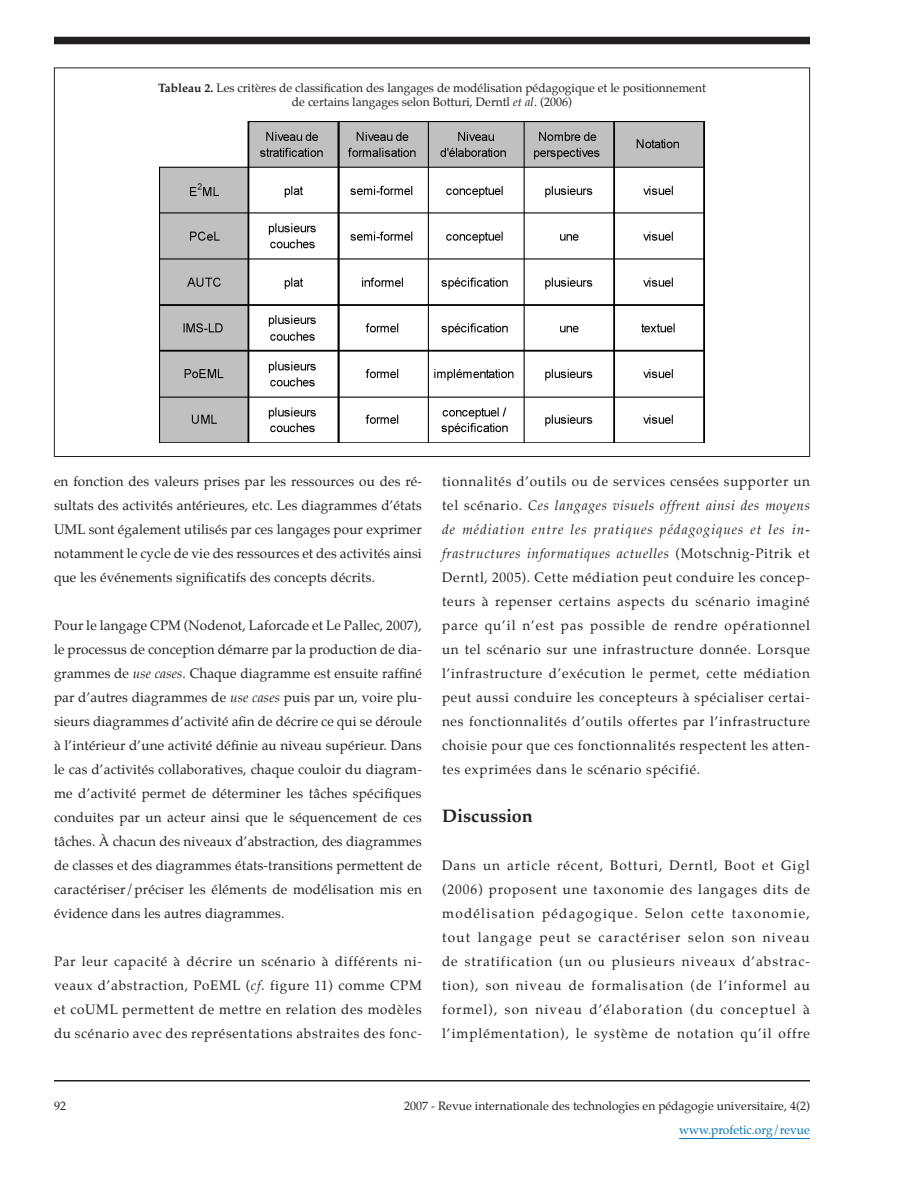
<style>
.page{position:relative;width:918px;height:1188px;background:#fff}
.page>*{position:absolute;margin:0;border:0;box-sizing:border-box;transform-origin:0 0}
.Titre_2{font:700 18px "Palatino";color:#231f20}
.Corps_de_texte{font:13.5px/24px "Palatino";letter-spacing:.05em;color:#231f20;text-align:justify}
.Tableau_1{font:12px/14.4px "Palatino";color:#231f20;text-align:center}
.t1{font:12px "Palatino";color:#0073ae}
.s1{font-weight:700}
.s2{font-style:italic}
</style>
<div class="page">
<hr style="left:54px;top:1080px;width:756px;height:2px;background:#231f20">
<div style="left:54px;top:37px;width:756px;height:7px;background:#231f20"></div>
<img style="left:159px;top:122px;width:546px;height:320px">
<hr style="left:679px;top:1138px;width:131px;height:1px;background:#0073ae">
<p class="Tableau_1" style="left:158px;top:80px;width:549px"><span class="s1">Tableau 2.</span> Les critères de classification des langages de modélisation pédagogique et le positionnement de certains langages selon Botturi, Derntl <span class="s2">et al</span>. (2006)</p>
<p class="Corps_de_texte" style="left:54px;top:469px;width:369px">en fonction des valeurs prises par les ressources ou des ré&shy;sultats des activités antérieures, etc. Les diagrammes d’états UML sont également utilisés par ces langages pour exprimer notamment le cycle de vie des ressources et des activités ainsi que les événements significatifs des concepts décrits.</p>
<p class="Corps_de_texte" style="left:54px;top:613px;width:370px">Pour le langage CPM (Nodenot, Laforcade et Le Pallec, 2007), le processus de conception démarre par la production de dia&shy;grammes de <span class="s2">use cases</span>. Chaque diagramme est ensuite raffiné par d’autres diagrammes de <span class="s2">use cases</span> puis par un, voire plu&shy;sieurs diagrammes d’activité afin de décrire ce qui se déroule à l’intérieur d’une activité définie au niveau supérieur. Dans le cas d’activités collaboratives, chaque couloir du diagram&shy;me d’activité permet de déterminer les tâches spécifiques conduites par un acteur ainsi que le séquencement de ces tâches. À chacun des niveaux d’abstraction, des diagrammes de classes et des diagrammes états-transitions permettent de caractériser/préciser les éléments de modélisation mis en évidence dans les autres diagrammes.</p>
<p class="Corps_de_texte" style="left:54px;top:949px;width:369px">Par leur capacité à décrire un scénario à différents ni&shy;veaux d’abstraction, PoEML (<span class="s2">cf.</span> figure 11) comme CPM et coUML permettent de mettre en relation des modèles du scénario avec des représentations abstraites des fonc-</p>
<p class="Corps_de_texte" style="left:442px;top:469px;width:369px">tionnalités d’outils ou de services censées supporter un tel scénario. <span class="s2">Ces langages visuels offrent ainsi des moyens de médiation entre les pratiques pédagogiques et les in&shy;frastructures informatiques actuelles</span> (Motschnig-Pitrik et Derntl, 2005). Cette médiation peut conduire les concep&shy;teurs à repenser certains aspects du scénario imaginé parce qu’il n’est pas possible de rendre opérationnel un tel scénario sur une infrastructure donnée. Lorsque l’infrastructure d’exécution le permet, cette médiation peut aussi conduire les concepteurs à spécialiser certai&shy;nes fonctionnalités d’outils offertes par l’infrastructure choisie pour que ces fonctionnalités respectent les atten&shy;tes exprimées dans le scénario spécifié.</p>
<p class="Titre_2" style="left:442px;top:801px;width:92px">Discussion</p>
<p class="Corps_de_texte" style="left:442px;top:853px;width:369px">Dans un article récent, Botturi, Derntl, Boot et Gigl (2006) proposent une taxonomie des langages dits de modélisation pédagogique. Selon cette taxonomie, tout langage peut se caractériser selon son niveau de stratification (un ou plusieurs niveaux d’abstrac&shy;tion), son niveau de formalisation (de l’informel au formel), son niveau d’élaboration (du conceptuel à l’implémentation), le système de notation qu’il offre</p>
<p class="Tableau_1" style="left:54px;top:1099px;width:13px">92</p>
<p class="Tableau_1" style="left:404px;top:1099px;width:407px">2007 - Revue internationale des technologies en pédagogie universitaire, 4(2)</p>
<p class="t1" style="left:679px;top:1120px;width:132px">www.profetic.org/revue</p>
</div>
